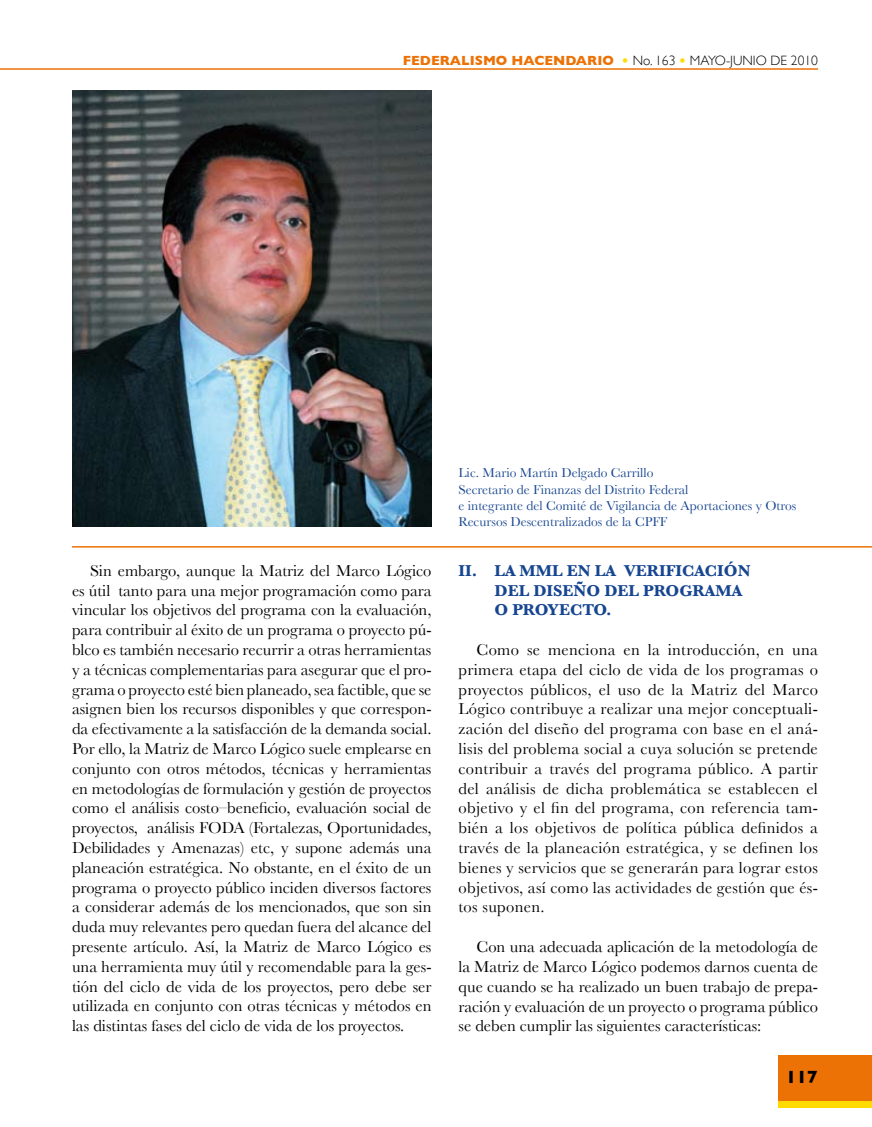
<style>
.page{position:relative;width:872px;height:1127px;background:#fff}
.page>*{position:absolute;margin:0;border:0;box-sizing:border-box;transform-origin:0 0}
.t1{font:700 18px "Gill Sans";color:#000}
.texto_baskerville{font:16.5px/19.8px "Baskerville";color:#000;text-align:justify}
.subtítulo1_baskervil{font:700 16.5px/19.8px "Baskerville";color:#174691}
.pie_foto_baskerville{font:13.5px "Baskerville";color:#174691}
.t2{font:300 13.5px "Gill Sans";color:#000}
.t3{font:700 13.5px "Gill Sans";color:#ec7206}
.s1{font-weight:700;color:#ffdb00}
</style>
<div class="page">
<hr style="left:72px;top:546px;width:800px;height:2px;background:#ec7206">
<div style="left:779px;top:1055px;width:93px;height:46px;background:#ec7206"></div>
<div style="left:779px;top:1101px;width:93px;height:7px;background:#ffdb00"></div>
<img style="left:72px;top:90px;width:359px;height:436px">
<hr style="left:0;top:68px;width:818px;height:2px;background:#ec7206">
<p class="t3" style="left:403px;top:53px;width:57px">FEDERALIS</p>
<p class="t3" style="left:483px;top:53px;width:123px">MO HACENDARIO</p>
<p class="t2" style="left:622px;top:53px;width:197px"><span class="s1">•</span> No. 163 <span class="s1">•</span> MAYO-JUNIO DE 2010</p>
<p class="pie_foto_baskerville" style="left:458px;top:465px;width:196px">Lic. Mario Martín Delgado Carrillo</p>
<p class="pie_foto_baskerville" style="left:458px;top:481px;width:231px">Secretario de Finanzas del Distrito Federal</p>
<p class="pie_foto_baskerville" style="left:458px;top:497px;width:339px">e integrante del Comité de Vigilancia de Aportaciones y Otros</p>
<p class="pie_foto_baskerville" style="left:458px;top:514px;width:210px">Recursos Descentralizados de la CPFF</p>
<p class="texto_baskerville" style="left:72px;top:560px;width:361px;text-indent:18px">Sin embargo, aunque la Matriz del Marco Lógico es útil tanto para una mejor programación como para vincular los objetivos del programa con la evaluación, para contribuir al éxito de un programa o proyecto pú&shy;blco es también necesario recurrir a otras herramientas y a técnicas complementarias para asegurar que el pro&shy;grama o proyecto esté bien planeado, sea factible, que se asignen bien los recursos disponibles y que correspon&shy;da efectivamente a la satisfacción de la demanda social.<br>Por ello, la Matriz de Marco Lógico suele emplearse en conjunto con otros métodos, técnicas y herramientas en metodologías de formulación y gestión de proyectos como el análisis costo–beneficio, evaluación social de proyectos, análisis FODA (Fortalezas, Oportunidades, Debilidades y Amenazas) etc, y supone además una planeación estratégica. No obstante, en el éxito de un programa o proyecto público inciden diversos factores a considerar además de los mencionados, que son sin duda muy relevantes pero quedan fuera del alcance del presente artículo. Así, la Matriz de Marco Lógico es una herramienta muy útil y recomendable para la ges&shy;tión del ciclo de vida de los proyectos, pero debe ser utilizada en conjunto con otras técnicas y métodos en las distintas fases del ciclo de vida de los proyectos.</p>
<p class="subtítulo1_baskervil" style="left:494px;top:560px;width:257px;text-indent:-36px">II. LA MML EN LA VERIFICACIÓN<br>DEL DISEÑ</p>
<p class="subtítulo1_baskervil" style="left:494px;top:580px;width:224px;text-indent:92px">O DEL PROGRAMA<br>O PROYE CTO.</p>
<p class="texto_baskerville" style="left:458px;top:640px;width:361px;text-indent:18px">Como se menciona en la introducción, en una primera etapa del ciclo de vida de los programas o proyectos públicos, el uso de la Matriz del Marco Lógico contribuye a realizar una mejor conceptuali&shy;zación del diseño del programa con base en el aná&shy;lisis del problema social a cuya solución se pretende contribuir a través del programa público. A partir del análisis de dicha problemática se establecen el objetivo y el fin del programa, con referencia tam&shy;bién a los objetivos de política pública definidos a través de la planeación estratégica, y se definen los bienes y servicios que se generarán para lograr estos objetivos, así como las actividades de gestión que és&shy;tos suponen.</p>
<p class="texto_baskerville" style="left:458px;top:937px;width:361px;text-indent:18px">Con una adecuada aplicación de la metodología de la Matriz de Marco Lógico podemos darnos cuenta de que cuando se ha realizado un buen trabajo de prepa&shy;ración y evaluación de un proyecto o programa público se deben cumplir las siguientes características:</p>
<p class="t1" style="left:786px;top:1066px;width:34px">117</p>
</div>
